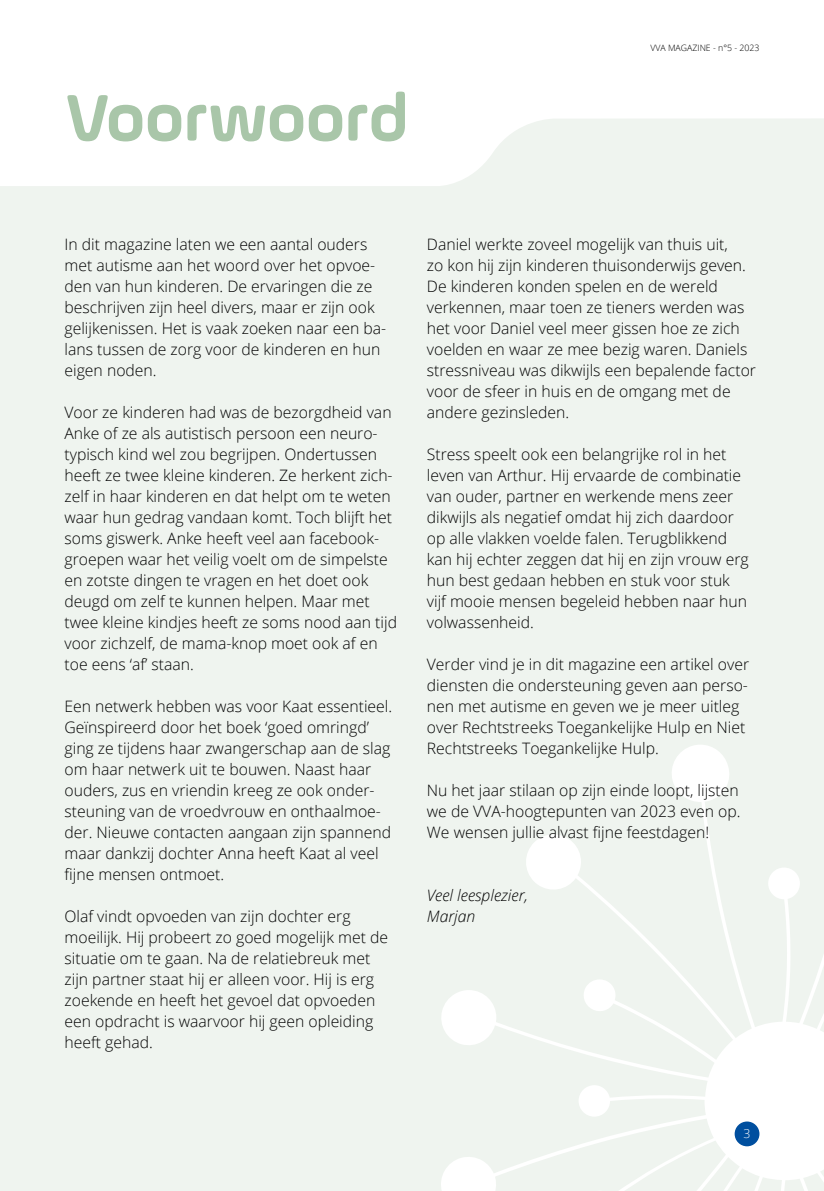
<style>
.page{position:relative;width:824px;height:1191px;background:#fff}
.page>*{position:absolute;margin:0;border:0;box-sizing:border-box;transform-origin:0 0}
.t1{font:700 70px "Ample Soft Pro";color:#a9c6a9}
.tekst_klein{font:300 15.75px/21px "Open Sans";color:#000}
.tussentitel{font:300 15.75px "Open Sans";color:#000}
.t2{font:italic 300 15.75px/21px "Open Sans";color:#000}
.t3{font:300 12.25px "Open Sans";color:#fff}
.t4{font:300 8.75px "Open Sans";color:#000}
</style>
<div class="page">
<div style="left:0;top:89px;width:823px;height:1102px;background:#eff4ef"></div>
<svg style="left:0;top:89px;width:823px;height:97px;fill:#fff"></svg>
<svg style="left:441px;top:745px;width:382px;height:446px"></svg>
<div style="left:734px;top:1121px;width:25px;height:25px;background:#004f9f;border-radius:50%"></div>
<p class="t1" style="left:64px;top:70px;width:345px">Voorwoord</p>
<p class="t4" style="left:650px;top:42px;width:111px">VVA MAGAZINE - n°5 - 2023</p>
<p class="tussentitel" style="left:64px;top:233px;width:304px">In dit magazine laten we een aantal ouders</p>
<p class="tekst_klein" style="left:64px;top:254px;width:312px">met autisme aan het woord over het opvoe-</p>
<p class="tekst_klein" style="left:64px;top:275px;width:309px">den van hun kinderen. De ervaringen die ze</p>
<p class="tekst_klein" style="left:64px;top:296px;width:311px">beschrijven zijn heel divers, maar er zijn ook</p>
<p class="tekst_klein" style="left:64px;top:317px;width:323px">gelijkenissen. Het is vaak zoeken naar een ba-</p>
<p class="tekst_klein" style="left:64px;top:338px;width:317px">lans tussen de zorg voor de kinderen en hun eigen noden.</p>
<p class="tekst_klein" style="left:64px;top:401px;width:328px">Voor ze kinderen had was de bezorgdheid van</p>
<p class="tekst_klein" style="left:64px;top:422px;width:334px">Anke of ze als autistisch persoon een neuro&shy;typisch kind wel zou begrijpen. Ondertussen heeft ze twee kleine kinderen. Ze herkent zich&shy;zelf in haar kinderen en dat helpt om te weten waar hun gedrag vandaan komt. Toch blijft het soms giswerk. Anke heeft veel aan facebook&shy;groepen waar het veilig voelt om de simpelste en zotste dingen te vragen en het doet ook deugd om zelf te kunnen helpen. Maar met twee kleine kindjes heeft ze soms nood aan tijd voor zichzelf, de mama-knop moet ook af en toe eens ‘af’ staan.</p>
<p class="tekst_klein" style="left:64px;top:695px;width:329px">Een netwerk hebben was voor Kaat essentieel.<br>Geïnspireerd door het boek ‘goed omringd’ ging ze tijdens haar zwangerschap aan de slag om haar netwerk uit te bouwen. Naast haar ouders, zus en vriendin kreeg ze ook onder&shy;steuning van de vroedvrouw en onthaalmoe&shy;der. Nieuwe contacten aangaan zijn spannend maar dankzij dochter Anna heeft Kaat al veel fijne mensen ontmoet.</p>
<p class="tekst_klein" style="left:64px;top:905px;width:325px">Olaf vindt opvoeden van zijn dochter erg moeilijk. Hij probeert zo goed mogelijk met de situatie om te gaan. Na de relatiebreuk met zijn partner staat hij er alleen voor. Hij is erg zoekende en heeft het gevoel dat opvoeden een opdracht is waarvoor hij geen opleiding heeft gehad.</p>
<p class="tekst_klein" style="left:427px;top:233px;width:330px">Daniel werkte zoveel mogelijk van thuis uit,<br>zo kon hij zijn kinderen thuisonderwijs geven.<br>De kinderen konden spelen en de wereld verkennen, maar toen ze tieners werden was het voor Daniel veel meer gissen hoe ze zich voelden en waar ze mee bezig waren. Daniels stressniveau was dikwijls een bepalende factor voor de sfeer in huis en de omgang met de andere gezinsleden.</p>
<p class="tekst_klein" style="left:427px;top:443px;width:323px">Stress speelt ook een belangrijke rol in het leven van Arthur. Hij ervaarde de combinatie van ouder, partner en werkende mens zeer dikwijls als negatief omdat hij zich daardoor op alle vlakken voelde falen. Terugblikkend kan hij echter zeggen dat hij en zijn vrouw erg hun best gedaan hebben en stuk voor stuk vijf mooie mensen begeleid hebben naar hun volwassenheid.</p>
<p class="tekst_klein" style="left:427px;top:653px;width:324px">Verder vind je in dit magazine een artikel over diensten die ondersteuning geven aan perso&shy;nen met autisme en geven we je meer uitleg over Rechtstreeks Toegankelijke Hulp en Niet Rechtstreeks Toegankelijke Hulp.</p>
<p class="tekst_klein" style="left:427px;top:779px;width:315px;text-align:justify">Nu het jaar stilaan op zijn einde loopt, lijsten we de VVA-hoogtepunten van 2023 even op.<br>We wensen jullie alvast fijne feestdagen!</p>
<p class="t2" style="left:427px;top:884px;width:103px">Veel leesplezier,<br>Marjan</p>
<p class="t3" style="left:743px;top:1125px;width:8px">3</p>
</div>
